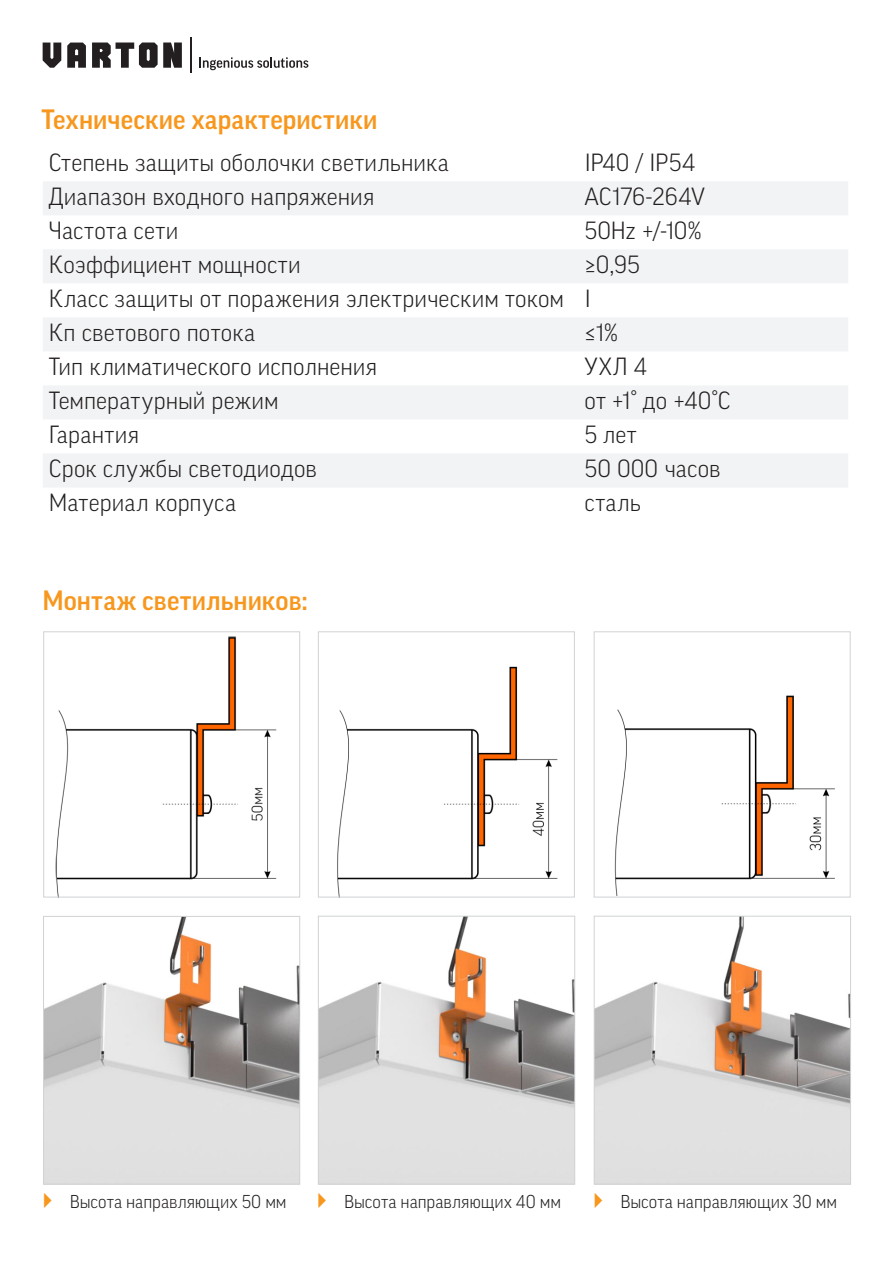
<style>
.page{position:relative;width:893px;height:1263px;background:#fff}
.page>*{position:absolute;margin:0;border:0;box-sizing:border-box;transform-origin:0 0}
.Подзаголовок_new{font:500 27px "Good Pro";letter-spacing:.005em;color:#f7971d}
.Подзаголовок_new-2{font:300 24px "Good Pro";letter-spacing:.01em;color:#231f20}
.Подзаголовок_new-3{font:300 24px "Good Pro";letter-spacing:-.015em;color:#231f20}
.t1{font:300 18px "Good Pro";letter-spacing:.005em;color:#231f20}
</style>
<div class="page">
<svg style="left:43px;top:43px;width:139px;height:25px"></svg>
<hr style="left:190px;top:38px;width:1px;height:35px;background:#231f20">
<svg style="left:199px;top:57px;width:109px;height:13px"></svg>
<img style="left:45px;top:918px;width:253px;height:264px">
<div style="left:43px;top:916px;width:257px;height:268px;border:1px solid #d1d2d4"></div>
<img style="left:320px;top:918px;width:253px;height:264px">
<div style="left:318px;top:916px;width:257px;height:268px;border:1px solid #d1d2d4"></div>
<img style="left:596px;top:918px;width:253px;height:264px">
<div style="left:594px;top:916px;width:257px;height:268px;border:1px solid #d1d2d4"></div>
<img style="left:55px;top:636px;width:222px;height:259px">
<div style="left:43px;top:631px;width:257px;height:266px;border:1px solid #d1d2d4"></div>
<img style="left:337px;top:666px;width:221px;height:229px">
<div style="left:318px;top:631px;width:257px;height:266px;border:1px solid #d1d2d4"></div>
<div style="left:594px;top:631px;width:256px;height:266px;border:1px solid #d1d2d4"></div>
<img style="left:596px;top:695px;width:239px;height:201px">
<svg style="left:43px;top:182px;width:805px;height:305px;fill:#f2f3f4"></svg>
<p class="Подзаголовок_new" style="left:42px;top:104px;width:337px">Технические характеристики</p>
<p class="Подзаголовок_new-2" style="left:49px;top:149px;width:401px">Степень защиты оболочки светильника</p>
<p class="Подзаголовок_new-3" style="left:584px;top:149px;width:112px">IP40 / IP54</p>
<p class="Подзаголовок_new-2" style="left:49px;top:183px;width:327px">Диапазон входного напряжения</p>
<p class="Подзаголовок_new-2" style="left:584px;top:183px;width:122px">AC176-264V</p>
<p class="Подзаголовок_new-2" style="left:49px;top:217px;width:131px">Частота сети</p>
<p class="Подзаголовок_new-2" style="left:584px;top:217px;width:119px">50Hz +/-10%</p>
<p class="Подзаголовок_new-2" style="left:49px;top:251px;width:253px">Коэффициент мощности</p>
<p class="Подзаголовок_new-2" style="left:584px;top:251px;width:57px">≥0,95</p>
<p class="Подзаголовок_new-2" style="left:49px;top:285px;width:517px">Класс защиты от поражения электрическим током</p>
<p class="Подзаголовок_new-2" style="left:584px;top:285px;width:8px">I</p>
<p class="Подзаголовок_new-2" style="left:49px;top:319px;width:208px">Кп светового потока</p>
<p class="Подзаголовок_new-2" style="left:584px;top:319px;width:35px">≤1%</p>
<p class="Подзаголовок_new-2" style="left:49px;top:353px;width:330px">Tип климатического исполнения</p>
<p class="Подзаголовок_new-2" style="left:584px;top:353px;width:64px">УХЛ 4</p>
<p class="Подзаголовок_new-2" style="left:49px;top:387px;width:231px">Температурный режим</p>
<p class="Подзаголовок_new-2" style="left:584px;top:387px;width:148px">от +1° до +40°С</p>
<p class="Подзаголовок_new-2" style="left:49px;top:421px;width:92px">Гарантия</p>
<p class="Подзаголовок_new-2" style="left:584px;top:421px;width:54px">5 лет</p>
<p class="Подзаголовок_new-2" style="left:49px;top:455px;width:269px">Срок службы светодиодов</p>
<p class="Подзаголовок_new-2" style="left:584px;top:455px;width:138px">50 000 часов</p>
<p class="Подзаголовок_new-2" style="left:49px;top:489px;width:189px">Материал корпуса</p>
<p class="Подзаголовок_new-2" style="left:584px;top:489px;width:58px">сталь</p>
<p class="Подзаголовок_new" style="left:43px;top:585px;width:266px">Монтаж светильников:</p>
<p class="t1" style="left:70px;top:1191px;width:218px">Высота направляющих 50 мм</p>
<p class="t1" style="left:344px;top:1191px;width:218px">Высота направляющих 40 мм</p>
<p class="t1" style="left:620px;top:1191px;width:218px">Высота направляющих 30 мм</p>
</div>
